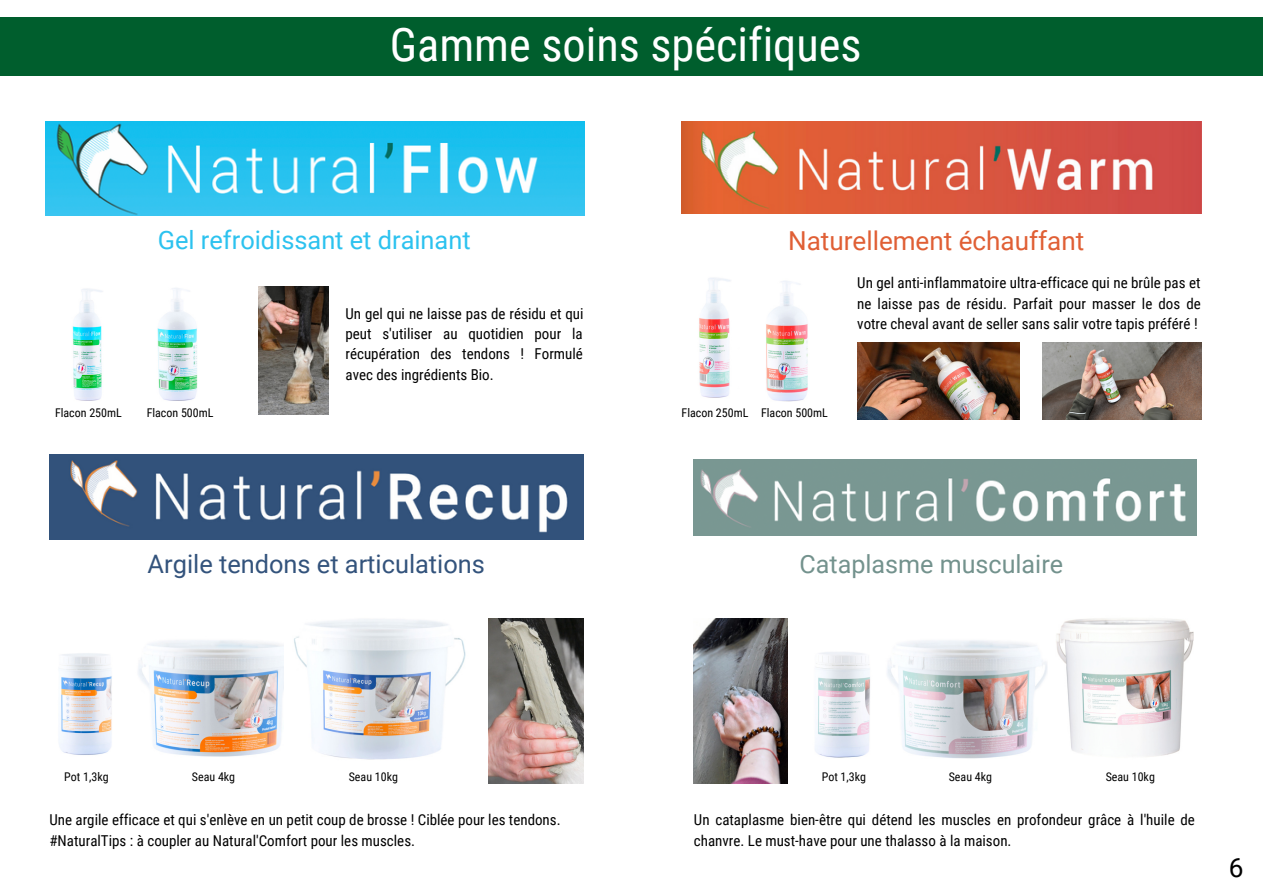
<style>
.page{position:relative;width:1263px;height:894px;background:#fff}
.page>*{position:absolute;margin:0;border:0;box-sizing:border-box;transform-origin:0 0}
.t1{font:46.35px "Roboto Condensed";color:#fff}
.t2{font:26.25px "Roboto";color:#000}
.t3{font:26.1px "Roboto";color:#e05f35}
.t4{font:25.35px "Roboto";color:#33537c}
.t5{font:25.35px "Roboto";color:#2cc2ef}
.t6{font:25.2px "Roboto";color:#73928d}
.t7{font:15px/20.2px "Roboto Condensed";color:#000;text-align:justify}
.t8{font:12px "Roboto Condensed";color:#000}
</style>
<div class="page">
<div style="left:0;top:17px;width:1263px;height:59px;background:#005e2d"></div>
<img style="left:694px;top:459px;width:503px;height:76px">
<img style="left:49px;top:454px;width:535px;height:85px">
<img style="left:682px;top:121px;width:519px;height:92px">
<img style="left:45px;top:121px;width:539px;height:95px">
<img style="left:72px;top:288px;width:31px;height:113px">
<img style="left:157px;top:288px;width:41px;height:113px">
<img style="left:815px;top:652px;width:55px;height:106px">
<img style="left:887px;top:640px;width:160px;height:119px">
<img style="left:1056px;top:618px;width:138px;height:139px">
<img style="left:59px;top:653px;width:53px;height:102px">
<img style="left:138px;top:640px;width:146px;height:117px">
<img style="left:294px;top:619px;width:172px;height:141px">
<img style="left:699px;top:278px;width:32px;height:120px">
<img style="left:766px;top:281px;width:42px;height:121px">
<img style="left:857px;top:343px;width:162px;height:76px">
<img style="left:259px;top:286px;width:70px;height:128px">
<img style="left:1043px;top:343px;width:158px;height:76px">
<img style="left:488px;top:618px;width:96px;height:164px">
<img style="left:693px;top:618px;width:95px;height:164px">
<h1 class="t1" style="left:390px;top:18px;width:473px">Gamme soins spécifiques</h1>
<h3 class="t5" style="left:158px;top:225px;width:314px">Gel refroidissant et drainant</h3>
<h3 class="t3" style="left:788px;top:225px;width:298px">Naturellement échauffant</h3>
<p class="t7" style="left:345px;top:303px;width:240px">Un gel qui ne laisse pas de résidu et qui peut s'utiliser au quotidien pour la récupération des tendons ! Formulé avec des ingrédients Bio.</p>
<p class="t7" style="left:857px;top:273px;width:345px">Un gel anti-inflammatoire ultra-efficace qui ne brûle pas et ne laisse pas de résidu. Parfait pour masser le dos de votre cheval avant de seller sans salir votre tapis préféré !</p>
<p class="t8" style="left:55px;top:406px;width:68px">Flacon 250mL</p>
<p class="t8" style="left:147px;top:406px;width:68px">Flacon 500mL</p>
<p class="t8" style="left:682px;top:406px;width:68px">Flacon 250mL</p>
<p class="t8" style="left:761px;top:406px;width:68px">Flacon 500mL</p>
<h3 class="t4" style="left:148px;top:549px;width:339px">Argile tendons et articulations</h3>
<h3 class="t6" style="left:799px;top:549px;width:265px">Cataplasme musculaire</h3>
<p class="t8" style="left:64px;top:769px;width:46px">Pot 1,3kg</p>
<p class="t8" style="left:192px;top:769px;width:45px">Seau 4kg</p>
<p class="t8" style="left:349px;top:769px;width:51px">Seau 10kg</p>
<p class="t7" style="left:49px;top:809px;width:513px">Une argile efficace et qui s'enlève en un petit coup de brosse ! Ciblée pour les tendons. #NaturalTips : à coupler au Natural'Comfort pour les muscles.</p>
<p class="t8" style="left:822px;top:769px;width:46px">Pot 1,3kg</p>
<p class="t8" style="left:949px;top:769px;width:45px">Seau 4kg</p>
<p class="t8" style="left:1106px;top:769px;width:51px">Seau 10kg</p>
<p class="t7" style="left:694px;top:809px;width:503px">Un cataplasme bien-être qui détend les muscles en profondeur grâce à l'huile de chanvre. Le must-have pour une thalasso à la maison.</p>
<h2 class="t2" style="left:1229px;top:852px;width:16px">6</h2>
</div>
